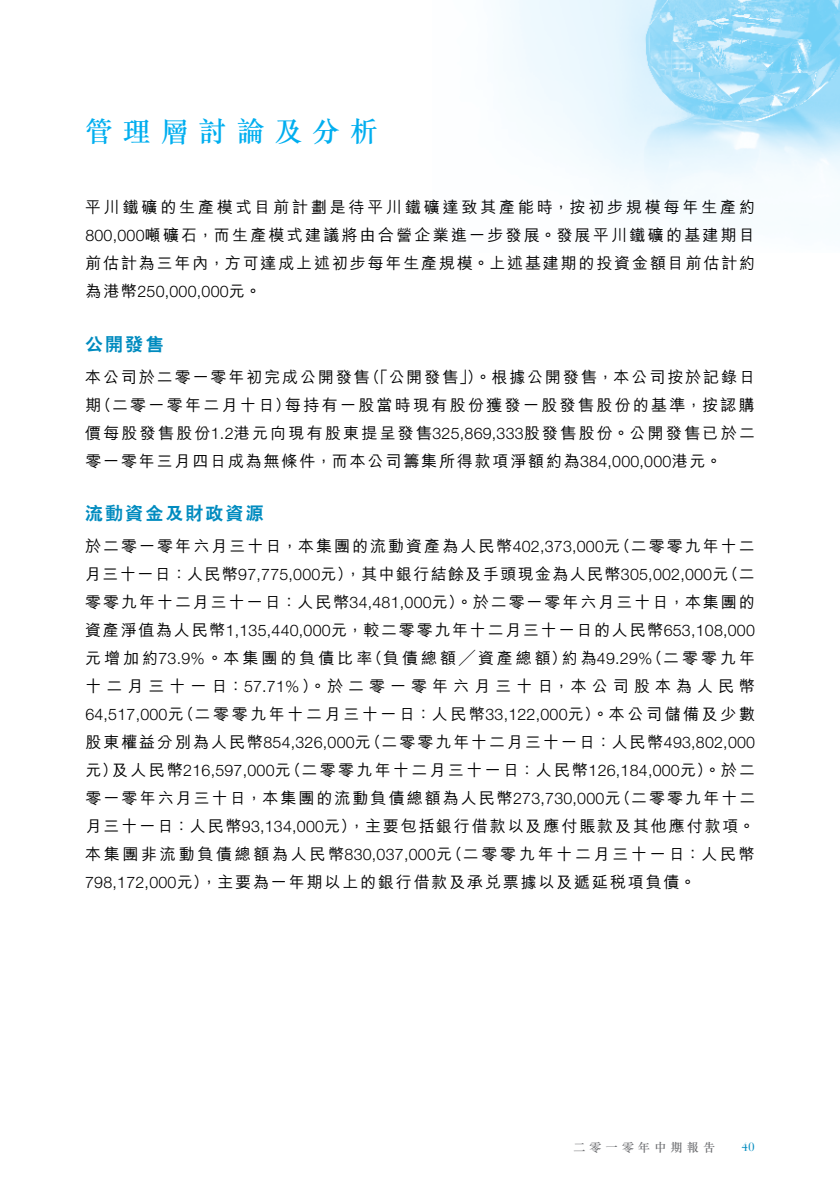
<style>
.page{position:relative;width:840px;height:1191px;background:#fff}
.page>*{position:absolute;margin:0;border:0;box-sizing:border-box;transform-origin:0 0}
.t1{font:500 28px "M Sung HK";letter-spacing:.35em;color:#00aeef}
.t2{font:800 18px "C Hei 2 HK";letter-spacing:.115em;color:#008bbf}
.t3{font:500 16px/28px "M Hei HK";letter-spacing:.12em;color:#000}
.t4{font:500 16px/28px "M Hei HK";letter-spacing:.145em;color:#000}
.t5{font:300 16px "Helvetica Neue LT Std";letter-spacing:.015em;color:#000}
.t6{font:500 16px "M Hei HK";letter-spacing:.085em;color:#000}
.t7{font:500 16px "M Hei HK";letter-spacing:.16em;color:#000}
.t8{font:500 16px "M Hei HK";letter-spacing:.31em;color:#000}
.t9{font:500 16px "M Hei HK";letter-spacing:.185em;color:#000}
.t10{font:500 16px "M Hei HK";letter-spacing:.17em;color:#000}
.t11{font:500 12px "M Sung HK";letter-spacing:.35em;color:#6d6e71}
.t12{font:12px "Bauer Bodoni Std";color:#008bbf}
.s1{font-family:"Helvetica Neue LT Std";font-weight:300}
.s2{font-family:"M Hei HK";font-weight:500}
</style>
<div class="page">
<img style="left:505px;top:0;width:334px;height:205px">
<h1 class="t1" style="left:85px;top:112px;width:294px">管理層討論及分析</h1>
<p class="t3" style="left:85px;top:192px;width:671px;text-align:justify">平川鐵礦的生產模式目前計劃是待平川鐵礦達致其產能時，按初步規模每年生產約<span class="s1">800,000</span>噸礦石，而生產模式建議將由合營企業進一步發展。發展平川鐵礦的基建期目前估計為三年內，方可達成上述初步每年生產規模。上述基建期的投資金額目前估計約</p>
<p class="t5" style="left:85px;top:281px;width:177px"><span class="s2">為港幣</span>250,000,000<span class="s2">元。</span></p>
<p class="t2" style="left:85px;top:332px;width:80px">公開發售</p>
<p class="t3" style="left:364px;top:361px;width:392px">（「公開發售」）。根據公開發售，本公司按於記錄日</p>
<p class="t4" style="left:285px;top:361px;width:471px;text-indent:-200px">本公司於二零一零年初完成公開發售<br>每持有一股當時現有股份獲發一股發售股份的基準，按認購</p>
<p class="t4" style="left:96px;top:389px;width:196px">（二零一零年二月十日）</p>
<p class="t3" style="left:85px;top:389px;width:671px">期<br>價每股發售股份<span class="s1">1.2</span>港元向現有股東提呈發售<span class="s1">325,869,333</span>股發售股份。公開發售已於二零一零年三月四日成為無條件，而本公司籌集所得款項淨額約為<span class="s1">384,000,000</span>港元。</p>
<p class="t2" style="left:85px;top:501px;width:180px">流動資金及財政資源</p>
<p class="t3" style="left:614px;top:531px;width:142px">（二零零九年十二</p>
<p class="t3" style="left:85px;top:531px;width:536px">於二零一零年六月三十日，本集團的流動資產為人民幣<span class="s1">402,373,000</span>元</p>
<p class="t6" style="left:85px;top:563px;width:644px">月三十一日：人民幣<span class="s1">97,775,000</span>元，）其中銀行結餘及手頭現金為人民幣<span class="s1">305,002,000</span>元</p>
<p class="t3" style="left:85px;top:587px;width:671px">零零九年十二月三十一日：人民幣<span class="s1">34,481,000</span>元）。於二零一零年六月三十日，本集團的</p>
<p class="t3" style="left:85px;top:615px;width:671px">資產淨值為人民幣<span class="s1">1,135,440,000</span>元，較二零零九年十二月三十一日的人民幣<span class="s1">653,108,000</span></p>
<p class="t3" style="left:646px;top:643px;width:110px">（二零零九年</p>
<p class="t3" style="left:722px;top:559px;width:34px">（二</p>
<p class="t9" style="left:366px;top:647px;width:202px">（負債總額╱資產總額）</p>
<p class="t9" style="left:85px;top:647px;width:288px">元增加約<span class="s1">73.9%</span>。本集團的負債比率</p>
<p class="t8" style="left:85px;top:675px;width:670px">十二月三十一日：<span class="s1">57.71%</span>）。於二零一零年六月三十日，本公司股本為人民幣</p>
<p class="t7" style="left:178px;top:703px;width:578px">（二零零九年十二月三十一日：人民幣<span class="s1">33,122,000</span>元）。本公司儲備及少數</p>
<p class="t5" style="left:561px;top:649px;width:92px"><span class="s2">約為</span>49.29%</p>
<p class="t5" style="left:85px;top:705px;width:100px">64,517,000<span class="s2">元</span></p>
<p class="t4" style="left:285px;top:727px;width:471px;text-indent:-199px">股東權益分別為人民幣<span class="s1">854,326,000</span>元<br>（二零零九年十二月三十一日：人民幣<span class="s1">126,184,000</span>元）。於二</p>
<p class="t3" style="left:365px;top:727px;width:391px">（二零零九年十二月三十一日：人民幣<span class="s1">493,802,000</span></p>
<p class="t5" style="left:112px;top:761px;width:180px"><span class="s2">及人民幣</span>216,597,000<span class="s2">元</span></p>
<p class="t3" style="left:85px;top:755px;width:34px">元）</p>
<p class="t3" style="left:85px;top:783px;width:536px">零一零年六月三十日，本集團的流動負債總額為人民幣<span class="s1">273,730,000</span>元</p>
<p class="t3" style="left:86px;top:811px;width:670px">月三十一日：人民幣<span class="s1">93,134,000</span>元，）主要包括銀行借款以及應付賬款及其他應付款項。</p>
<p class="t10" style="left:446px;top:843px;width:310px">（二零零九年十二月三十一日：人民幣</p>
<p class="t3" style="left:614px;top:783px;width:142px">（二零零九年十二</p>
<p class="t3" style="left:85px;top:839px;width:611px">本集團非流動負債總額為人民幣<span class="s1">830,037,000</span>元<br><span class="s1">798,172,000</span>元，）主要為一年期以上的銀行借款及承兌票據以及遞延稅項負債。</p>
<p class="t11" style="left:573px;top:1139px;width:143px">二零一零年中期報告</p>
<p class="t12" style="left:741px;top:1139px;width:15px">40</p>
</div>
